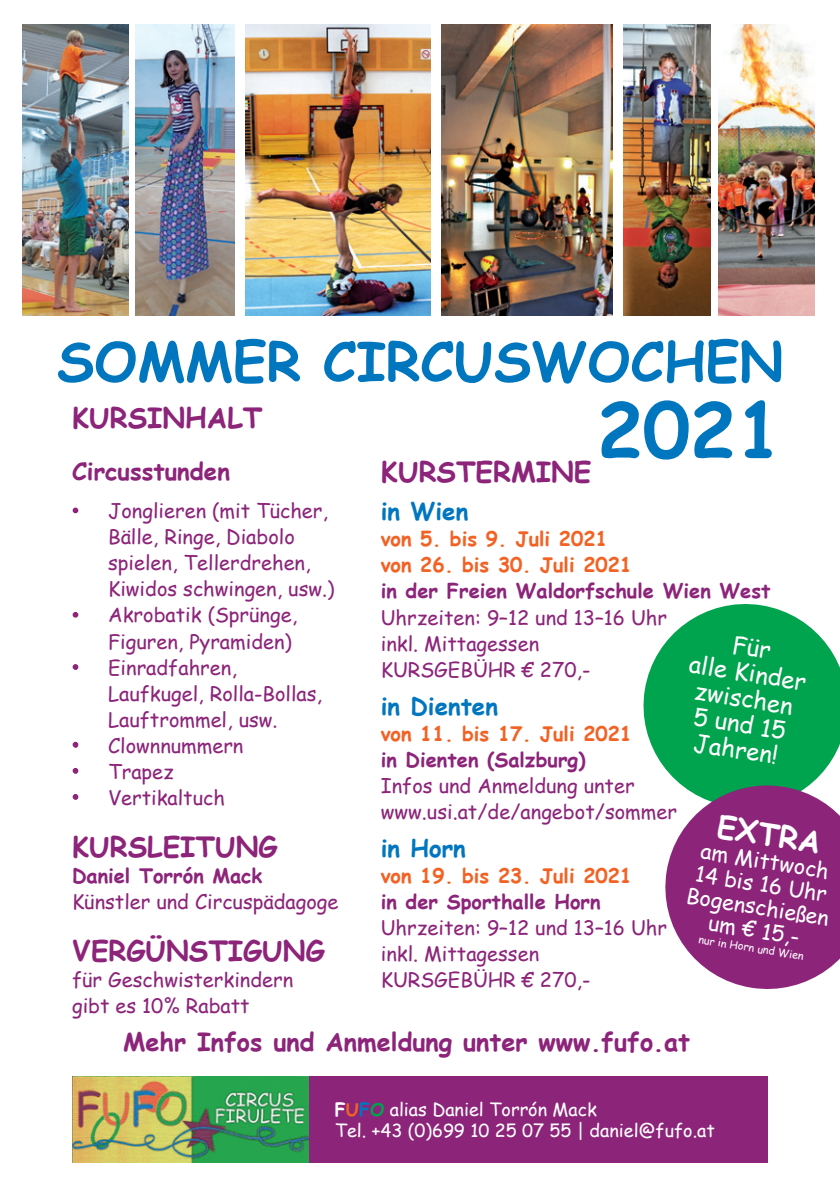
<style>
.page{position:relative;width:840px;height:1191px;background:#fff}
.page>*{position:absolute;margin:0;border:0;box-sizing:border-box;transform-origin:0 0}
.t1{font:700 76px "Comic Sans MS";color:#0076bf}
.t2{font:700 54px "Comic Sans MS";color:#0076bf}
.t3{font:700 30.6px "Comic Sans MS";color:#fff}
.t4{font:700 28px "Comic Sans MS";color:#8c247a}
.t5{font:700 25.2px "Comic Sans MS";color:#8c247a}
.t6{font:24px/25.8px "Comic Sans MS";color:#fff;text-align:center}
.t7{font:700 24px "Comic Sans MS";color:#0076bf}
.t8{font:700 24px "Comic Sans MS";color:#8c247a}
.t9{font:21.6px/23.2px "Comic Sans MS";color:#fff;text-align:center}
.t10{font:20px/26px "Comic Sans MS";color:#8c247a}
.t11{font:700 20px "Comic Sans MS";color:#8c247a}
.t12{font:700 20px/26px "Comic Sans MS";color:#f26224}
.t13{font:18px/21.6px "Comic Sans MS";color:#fff}
.t14{font:10.8px "Comic Sans MS";color:#fff}
.s1{font-weight:700}
.s2{font-weight:700;color:#f26224}
.s3{font-weight:700;color:#0076bf}
.s4{font-weight:700;color:#00a34e}
</style>
<div class="page">
<img style="left:72px;top:1076px;width:237px;height:86px">
<div style="left:309px;top:1076px;width:458px;height:86px;background:#8c247a"></div>
<svg style="left:643px;top:604px;width:196px;height:174px;background:#25b068"></svg>
<svg style="left:665px;top:778px;width:174px;height:211px;background:#974b8c"></svg>
<img style="left:441px;top:24px;width:171px;height:291px">
<img style="left:623px;top:24px;width:87px;height:291px">
<img style="left:718px;top:24px;width:96px;height:291px">
<svg style="left:73px;top:507px;width:5px;height:6px"></svg>
<svg style="left:73px;top:612px;width:5px;height:5px"></svg>
<svg style="left:73px;top:664px;width:5px;height:6px"></svg>
<svg style="left:73px;top:742px;width:5px;height:5px"></svg>
<svg style="left:73px;top:768px;width:5px;height:5px"></svg>
<svg style="left:73px;top:794px;width:5px;height:5px"></svg>
<img style="left:245px;top:24px;width:185px;height:291px">
<img style="left:22px;top:24px;width:106px;height:291px">
<img style="left:136px;top:24px;width:98px;height:291px">
<h2 class="t2" style="left:57px;top:321px;width:727px">SOMMER CIRCUSWOCHEN</h2>
<h3 class="t4" style="left:72px;top:397px;width:192px">KURSINHALT</h3>
<p class="t8" style="left:72px;top:454px;width:159px">Circusstunden</p>
<p class="t10" style="left:108px;top:497px;width:228px;text-indent:-36px">• Jonglieren (mit Tücher,<br>Bälle, Ringe, Diabolo spielen, Tellerdrehen,<br>Kiwidos schwingen, usw.)</p>
<p class="t10" style="left:72px;top:601px;width:226px;text-align:right">• Akrobatik (Sprünge,<br>Figuren, Pyramiden)</p>
<p class="t10" style="left:108px;top:653px;width:215px;text-indent:-36px">• Einradfahren,<br>Laufkugel, Rolla-Bollas,<br>Lauftrommel, usw.</p>
<p class="t10" style="left:72px;top:731px;width:173px">• Clownnummern</p>
<p class="t10" style="left:72px;top:757px;width:103px">• Trapez</p>
<p class="t10" style="left:72px;top:783px;width:154px">• Vertikaltuch</p>
<h3 class="t4" style="left:72px;top:825px;width:207px">KURSLEITUNG</h3>
<p class="t11" style="left:72px;top:860px;width:192px">Daniel Torrón Mack</p>
<p class="t10" style="left:72px;top:887px;width:268px">Künstler und Circuspädagoge</p>
<h3 class="t4" style="left:72px;top:929px;width:254px">VERGÜNSTIGUNG</h3>
<p class="t10" style="left:72px;top:965px;width:222px">für Geschwisterkindern gibt es 10% Rabatt</p>
<h1 class="t1" style="left:596px;top:374px;width:187px">2021</h1>
<h3 class="t4" style="left:380px;top:451px;width:212px">KURSTERMINE</h3>
<p class="t7" style="left:380px;top:494px;width:89px">in Wien</p>
<p class="t12" style="left:380px;top:525px;width:253px">von 5. bis 9. Juli 2021 von 26. bis 30. Juli 2021</p>
<p class="t11" style="left:380px;top:576px;width:391px">in der Freien Waldorfschule Wien West</p>
<p class="t10" style="left:380px;top:603px;width:287px">Uhrzeiten: 9–12 und 13–16 Uhr inkl. Mittagessen<br>KURSGEBÜHR € 270,-</p>
<p class="t7" style="left:380px;top:688px;width:118px">in Dienten</p>
<p class="t12" style="left:380px;top:719px;width:253px">von 11. bis 17. Juli 2021</p>
<p class="t11" style="left:380px;top:744px;width:206px">in Dienten (Salzburg)</p>
<p class="t10" style="left:380px;top:771px;width:297px">Infos und Anmeldung unter www.usi.at/de/angebot/sommer</p>
<p class="t7" style="left:380px;top:830px;width:86px">in Horn</p>
<p class="t12" style="left:380px;top:861px;width:253px">von 19. bis 23. Juli 2021</p>
<p class="t11" style="left:380px;top:886px;width:221px">in der Sporthalle Horn</p>
<p class="t10" style="left:380px;top:913px;width:287px">Uhrzeiten: 9–12 und 13–16 Uhr inkl. Mittagessen<br>KURSGEBÜHR € 270,-</p>
<p class="t6" style="left:695px;top:624px;width:120px;rotate:9deg">Für<br>alle Kinder zwischen<br>5 und 15<br>Jahren!</p>
<h3 class="t3" style="left:720px;top:804px;width:106px;rotate:9deg">EXTRA</h3>
<p class="t9" style="left:695px;top:837px;width:145px;rotate:9deg">am Mittwoch<br>14 bis 16 Uhr<br>Bogenschießen um € 15,-</p>
<p class="t14" style="left:699px;top:931px;width:108px;rotate:9deg">nur in Horn und Wien</p>
<p class="t5" style="left:123px;top:1023px;width:568px">Mehr Infos und Anmeldung unter www.fufo.at</p>
<p class="t13" style="left:334px;top:1097px;width:381px"><span class="s1">F</span><span class="s2">U</span><span class="s3">F</span><span class="s4">O</span> alias Daniel Torrón Mack<br>Tel. +43 (0)699 10 25 07 55 | daniel@fufo.at</p>
</div>
